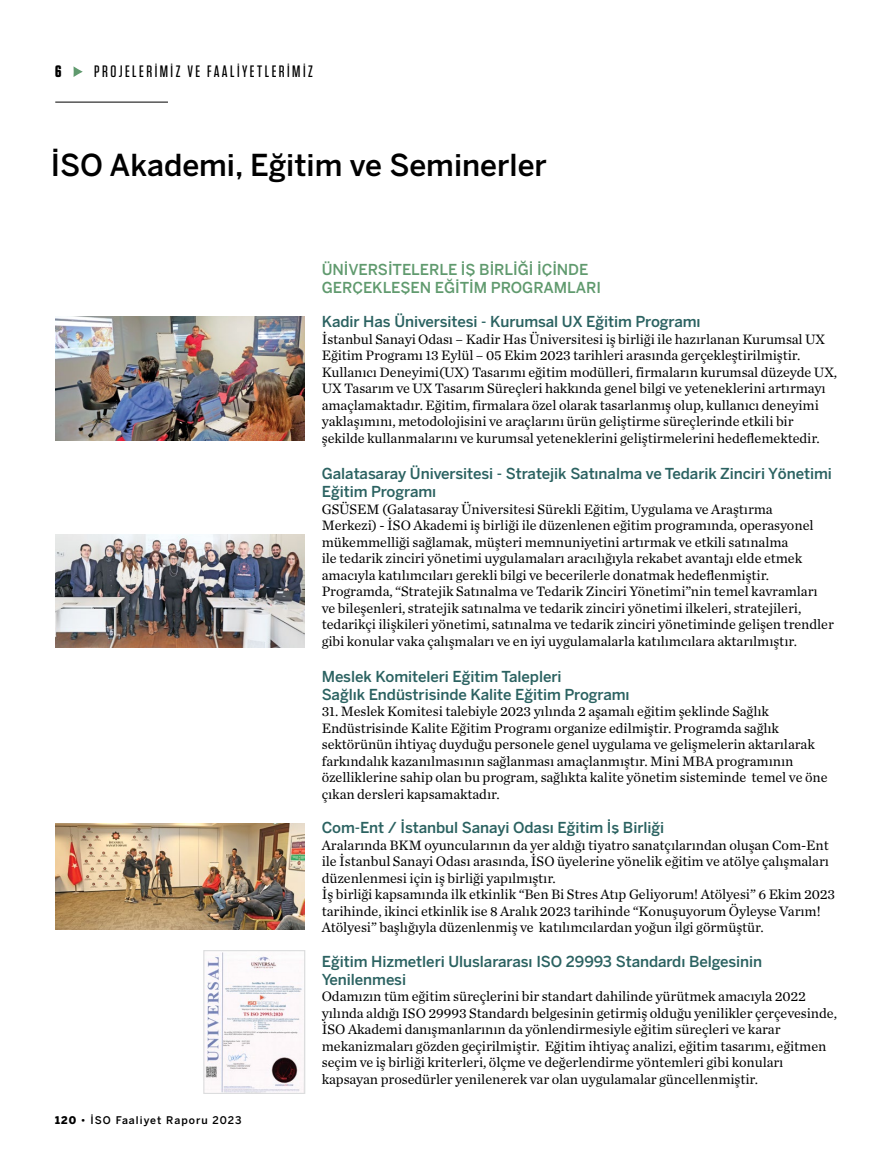
<style>
.page{position:relative;width:893px;height:1170px;background:#fff}
.page>*{position:absolute;margin:0;border:0;box-sizing:border-box;transform-origin:0 0}
.t1{font:500 30px "Benton Sans";color:#000}
.t2{font:500 16.5px "Tungsten";letter-spacing:.15em;color:#000}
.t3{font:700 16.5px "Tungsten";color:#000}
.t4{font:500 15px/18px "Benton Sans";letter-spacing:-.005em;color:#2b6261}
.t5{font:500 15px/18px "Benton Sans";letter-spacing:-.005em;color:#609a6e}
.t6{font:14.25px/16.5px "Chronicle Text G1";letter-spacing:-.005em;color:#000}
.t7{font:500 10.5px "Benton Sans";letter-spacing:.1em;color:#000}
.s1{font-weight:900}
</style>
<div class="page">
<svg style="left:74px;top:66px;width:9px;height:11px"></svg>
<hr style="left:55px;top:102px;width:113px;height:1px;background:#000">
<img style="left:55px;top:317px;width:250px;height:123px">
<img style="left:55px;top:534px;width:250px;height:113px">
<img style="left:55px;top:823px;width:250px;height:106px">
<img style="left:205px;top:952px;width:97px;height:139px">
<div style="left:203px;top:950px;width:102px;height:143px;border:1px solid #dcddde"></div>
<p class="t3" style="left:55px;top:62px;width:8px">6</p>
<p class="t2" style="left:94px;top:63px;width:220px">PROJELERİMİZ VE FAALİYETLERİMİZ</p>
<h1 class="t1" style="left:51px;top:147px;width:498px">İSO Akademi, Eğitim ve Seminerler</h1>
<p class="t7" style="left:55px;top:1113px;width:188px"><span class="s1">120</span> • İSO Faaliyet Raporu 2023</p>
<p class="t5" style="left:322px;top:260px;width:281px">ÜNİVERSİTELERLE İŞ BİRLİĞİ İÇİNDE<br>GERÇEKLEŞEN EĞİTİM PROGRAMLARI</p>
<p class="t4" style="left:322px;top:313px;width:380px">Kadir Has Üniversitesi - Kurumsal UX Eğitim Programı</p>
<p class="t6" style="left:322px;top:330px;width:517px">İstanbul Sanayi Odası – Kadir Has Üniversitesi iş birliği ile hazırlanan Kurumsal UX Eğitim Programı 13 Eylül – 05 Ekim 2023 tarihleri arasında gerçekleştirilmiştir.<br>Kullanıcı Deneyimi(UX) Tasarımı eğitim modülleri, firmaların kurumsal düzeyde UX, UX Tasarım ve UX Tasarım Süreçleri hakkında genel bilgi ve yeteneklerini artırmayı amaçlamaktadır. Eğitim, firmalara özel olarak tasarlanmış olup, kullanıcı deneyimi yaklaşımını, metodolojisini ve araçlarını ürün geliştirme süreçlerinde etkili bir şekilde kullanmalarını ve kurumsal yeteneklerini geliştirmelerini hedeflemektedir.</p>
<p class="t4" style="left:322px;top:464px;width:512px">Galatasaray Üniversitesi - Stratejik Satınalma ve Tedarik Zinciri Yönetimi<br>Eğitim Programı</p>
<p class="t6" style="left:322px;top:499px;width:514px">GSÜSEM (Galatasaray Üniversitesi Sürekli Eğitim, Uygulama ve Araştırma<br>Merkezi) - İSO Akademi iş birliği ile düzenlenen eğitim programında, operasyonel mükemmelliği sağlamak, müşteri memnuniyetini artırmak ve etkili satınalma<br>ile tedarik zinciri yönetimi uygulamaları aracılığıyla rekabet avantajı elde etmek amacıyla katılımcıları gerekli bilgi ve becerilerle donatmak hedeflenmiştir.<br>Programda, “Stratejik Satınalma ve Tedarik Zinciri Yönetimi”nin temel kavramları ve bileşenleri, stratejik satınalma ve tedarik zinciri yönetimi ilkeleri, stratejileri, tedarikçi ilişkileri yönetimi, satınalma ve tedarik zinciri yönetiminde gelişen trendler gibi konular vaka çalışmaları ve en iyi uygulamalarla katılımcılara aktarılmıştır.</p>
<p class="t4" style="left:322px;top:667px;width:309px">Meslek Komiteleri Eğitim Talepleri<br>Sağlık Endüstrisinde Kalite Eğitim Programı</p>
<p class="t6" style="left:322px;top:702px;width:507px">31. Meslek Komitesi talebiyle 2023 yılında 2 aşamalı eğitim şeklinde Sağlık Endüstrisinde Kalite Eğitim Programı organize edilmiştir. Programda sağlık sektörünün ihtiyaç duyduğu personele genel uygulama ve gelişmelerin aktarılarak farkındalık kazanılmasının sağlanması amaçlanmıştır. Mini MBA programının özelliklerine sahip olan bu program, sağlıkta kalite yönetim sisteminde temel ve öne çıkan dersleri kapsamaktadır.</p>
<p class="t4" style="left:322px;top:818px;width:344px">Com-Ent / İstanbul Sanayi Odası Eğitim İş Birliği</p>
<p class="t6" style="left:322px;top:835px;width:515px">Aralarında BKM oyuncularının da yer aldığı tiyatro sanatçılarından oluşan Com-Ent ile İstanbul Sanayi Odası arasında, İSO üyelerine yönelik eğitim ve atölye çalışmaları düzenlenmesi için iş birliği yapılmıştır.<br>İş birliği kapsamında ilk etkinlik “Ben Bi Stres Atıp Geliyorum! Atölyesi” 6 Ekim 2023 tarihinde, ikinci etkinlik ise 8 Aralık 2023 tarihinde “Konuşuyorum Öyleyse Varım!<br>Atölyesi” başlığıyla düzenlenmiş ve katılımcılardan yoğun ilgi görmüştür.</p>
<p class="t4" style="left:322px;top:952px;width:442px">Eğitim Hizmetleri Uluslararası ISO 29993 Standardı Belgesinin<br>Yenilenmesi</p>
<p class="t6" style="left:322px;top:987px;width:517px">Odamızın tüm eğitim süreçlerini bir standart dahilinde yürütmek amacıyla 2022 yılında aldığı ISO 29993 Standardı belgesinin getirmiş olduğu yenilikler çerçevesinde, İSO Akademi danışmanlarının da yönlendirmesiyle eğitim süreçleri ve karar mekanizmaları gözden geçirilmiştir. Eğitim ihtiyaç analizi, eğitim tasarımı, eğitmen seçim ve iş birliği kriterleri, ölçme ve değerlendirme yöntemleri gibi konuları kapsayan prosedürler yenilenerek var olan uygulamalar güncellenmiştir.</p>
</div>
